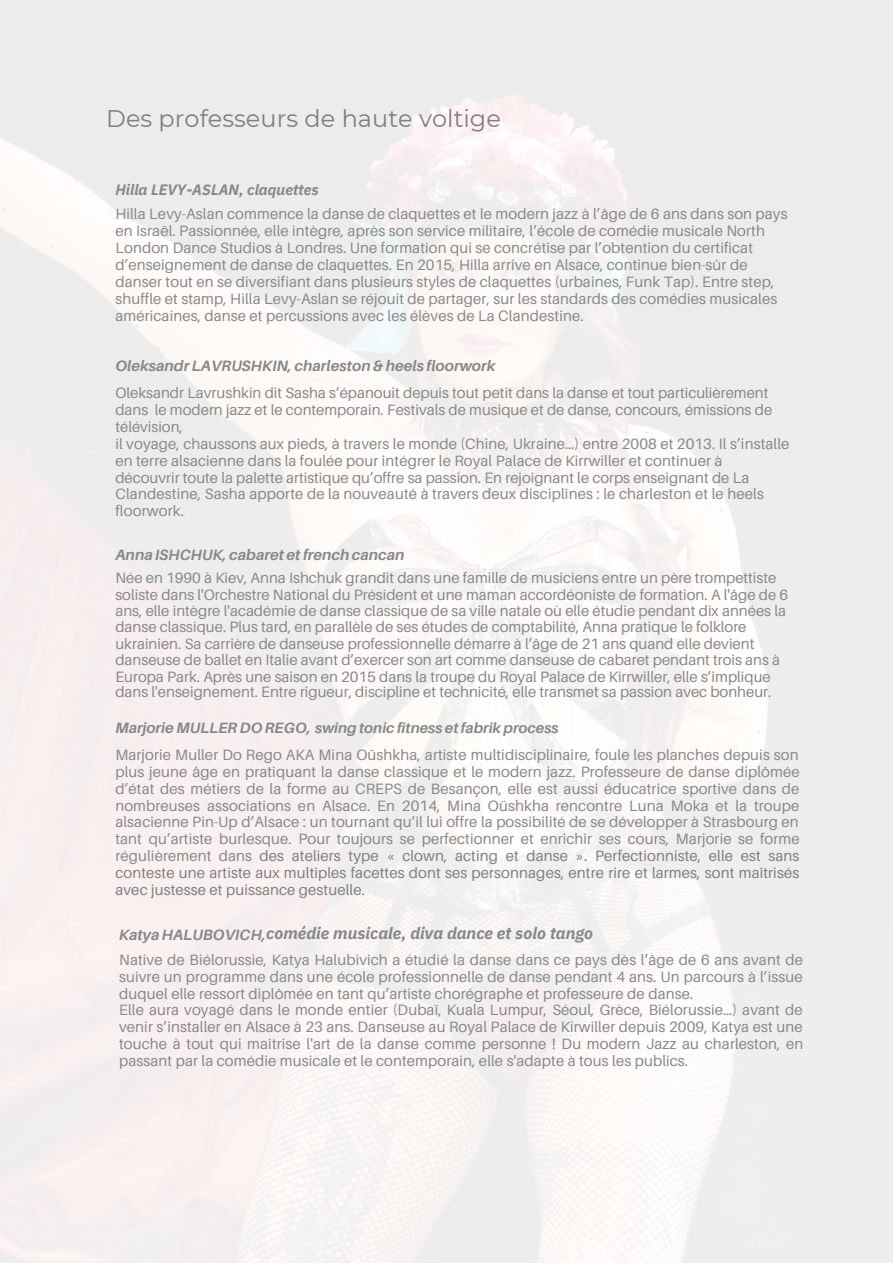
<style>
.page{position:relative;width:893px;height:1264px;background:#fff}
.page>*{position:absolute;margin:0;border:0;box-sizing:border-box;transform-origin:0 0}
.t1{font:24px "Montserrat";color:#7f7f7f}
.t2{font:italic 700 16.5px "IBM Plex Sans";color:#888}
.t3{font:15px/16.8px "Aileron";letter-spacing:.01em;color:#888}
.t4{font:italic 700 15px "Aileron";letter-spacing:.005em;color:#888}
.t5{font:italic 700 15px "IBM Plex Sans";color:#888}
.t6{font:italic 700 14.55px "Aileron";color:#888}
.s1{font-size:15px}
.s2{color:#7f7f7f}
.s3{font-family:"Aileron";font-size:15px}
</style>
<div class="page">
<h1 class="t1" style="left:106px;top:104px;width:396px">Des professeurs de haute voltige</h1>
<p class="t5" style="left:115px;top:180px;width:205px">Hilla LEVY-ASLAN, claquettes</p>
<p class="t3" style="left:115px;top:205px;width:673px">Hilla Levy-Aslan commence la danse de claquettes et le modern jazz à l’âge de 6 ans dans son pays en Israël. Passionnée, elle intègre, après son service militaire, l’école de comédie musicale North London Dance Studios à Londres. Une formation qui se concrétise par l’obtention du certificat d’enseignement de danse de claquettes. En 2015, Hilla arrive en Alsace, continue bien-sûr de danser tout en se diversifiant dans plusieurs styles de claquettes (urbaines, Funk Tap). Entre step, shuffle et stamp, Hilla Levy-Aslan se réjouit de partager, sur les standards des comédies musicales américaines, danse et percussions avec les élèves de La Clandestine.</p>
<p class="t4" style="left:115px;top:357px;width:381px">Oleksandr LAVRUSHKIN, charleston &amp; heels floorwork</p>
<p class="t3" style="left:115px;top:384px;width:675px">Oleksandr Lavrushkin dit Sasha s’épanouit depuis tout petit dans la danse et tout particulièrement dans le modern jazz et le contemporain. Festivals de musique et de danse, concours, émissions de télévision,<br>il voyage, chaussons aux pieds, à travers le monde (Chine, Ukraine…) entre 2008 et 2013. Il s’installe en terre alsacienne dans la foulée pour intégrer le Royal Palace de Kirrwiller et continuer à découvrir toute la palette artistique qu’offre sa passion. En rejoignant le corps enseignant de La Clandestine, Sasha apporte de la nouveauté à travers deux disciplines : le charleston et le heels floorwork.</p>
<p class="t4" style="left:115px;top:545px;width:290px">Anna ISHCHUK, cabaret et french cancan</p>
<p class="t3" style="left:115px;top:569px;width:674px;line-height:16.4px">Née en 1990 à Kiev, Anna Ishchuk grandit dans une famille de musiciens entre un père trompettiste soliste dans l'Orchestre National du Président et une maman accordéoniste de formation. A l'âge de 6 ans, elle intègre l'académie de danse classique de sa ville natale où elle étudie pendant dix années la danse classique. Plus tard, en parallèle de ses études de comptabilité, Anna pratique le folklore ukrainien. Sa carrière de danseuse professionnelle démarre à l’âge de 21 ans quand elle devient danseuse de ballet en Italie avant d’exercer son art comme danseuse de cabaret pendant trois ans à Europa Park. Après une saison en 2015 dans la troupe du Royal Palace de Kirrwiller, elle s’implique dans l'enseignement. Entre rigueur, discipline et technicité, elle transmet sa passion avec bonheur.</p>
<p class="t6" style="left:115px;top:718px;width:444px"><span class="s1">Marjorie MULLER DO REGO,</span> swing tonic fitness et fabrik process</p>
<p class="t3" style="left:115px;top:746px;width:685px;text-align:justify">Marjorie Muller Do Rego AKA Mina Oüshkha, artiste multidisciplinaire, foule les planches depuis son plus jeune âge en pratiquant la danse classique et le modern jazz. Professeure de danse diplômée d’état des métiers de la forme au CREPS de Besançon, elle est aussi éducatrice sportive dans de nombreuses associations en Alsace. En 2014, Mina Oüshkha rencontre Luna Moka et la troupe alsacienne Pin-Up d’Alsace : un tournant qu’il lui offre la possibilité de se développer à Strasbourg en tant qu’artiste burlesque. Pour toujours se perfectionner et enrichir ses cours, Marjorie se forme régulièrement dans <span class="s2">des ateliers type « clown, acting et danse ». Perfectionniste, elle est sans conteste une artiste aux multiples facettes dont ses personnages, entre rire et larmes, sont maîtrisés avec justesse et puissance gestuelle.</span></p>
<p class="t2" style="left:119px;top:921px;width:475px"><span class="s3">Katya HALUBOVICH,</span>comédie musicale, diva dance et solo tango</p>
<p class="t3" style="left:119px;top:950px;width:685px">Native de Biélorussie, Katya Halubivich a étudié la danse dans ce pays dès l’âge de 6 ans avant de suivre un programme dans une école professionnelle de danse pendant 4 ans. Un parcours à l’issue duquel elle ressort diplômée en tant qu’artiste chorégraphe et professeure de danse.<br>Elle aura voyagé dans le monde entier (Dubaï, Kuala Lumpur, Séoul, Grèce, Biélorussie…) avant de venir s’installer en Alsace à 23 ans. Danseuse au Royal Palace de Kirwiller depuis 2009, Katya est une touche à tout qui maîtrise l'art de la danse comme personne ! Du modern Jazz au charleston, en passant par la comédie musicale et le contemporain, elle s'adapte à tous les publics.</p>
</div>
